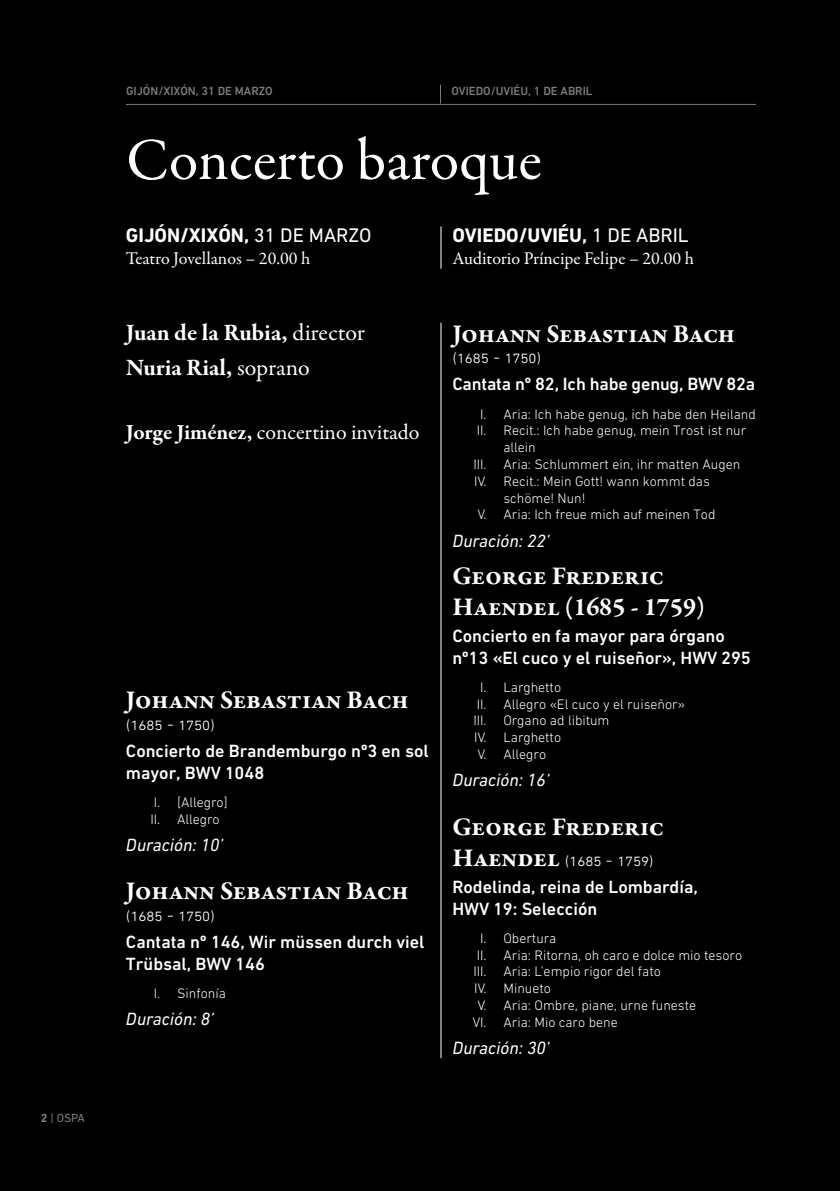
<style>
.page{position:relative;width:840px;height:1191px;background:#fff}
.page>*{position:absolute;margin:0;border:0;box-sizing:border-box;transform-origin:0 0}
.t1{font:60px "Garamond Premr Pro";color:#fff}
.t2{font:700 26px/31.2px "Garamond Premr Pro";letter-spacing:-.01em;color:#fff}
.t3{font:700 24px/34.4px "Garamond Premr Pro";letter-spacing:-.015em;color:#fff}
.t4{font:22px "Garamond Premr Pro";color:#fff}
.t5{font:700 20px "DIN Next W1 G";color:#fff}
.t6{font:500 18px/21.6px "DIN Next W1 G";color:#fff}
.t7{font:italic 18px "DIN Next W1 G";color:#fff}
.t8{font:18px "Garamond Premr Pro";letter-spacing:-.005em;color:#fff}
.t9{font:300 18px "DIN Next W1 G";color:#fff}
.t10{font:300 14px/16.8px "DIN Next W1 G";color:#fff}
.t11{font:500 12px "DIN Next W1 G";color:#7c7c7c}
.t12{font:12px "DIN Next W1 G";color:#7c7c7c}
.s1{font-weight:700}
.s2{font-weight:400}
.s3{font-family:"Garamond Premr Pro";font-weight:700;font-size:26px}
.s4{font-weight:300}
</style>
<div class="page">
<div style="left:0;top:0;width:839px;height:1191px;background:#000"></div>
<hr style="left:440px;top:226px;width:1px;height:43px;background:#fff">
<hr style="left:440px;top:323px;width:1px;height:735px;background:#fff">
<hr style="left:126px;top:104px;width:629px;height:1px;background:#7c7c7c">
<svg style="left:440px;top:85px;width:1px;height:19px"></svg>
<p class="t12" style="left:41px;top:1111px;width:45px"><span class="s1">2</span> | OSPA</p>
<p class="t11" style="left:126px;top:84px;width:148px">Gijón/Xixón, 31 de marzo</p>
<p class="t11" style="left:451px;top:84px;width:124px">OVIEDO/UVIÉU, 1 de abril</p>
<h1 class="t1" style="left:126px;top:124px;width:417px">Concerto baroque</h1>
<h3 class="t5" style="left:126px;top:223px;width:247px">GIJÓN/XIXÓN, <span class="s2">31 DE MARZO</span></h3>
<p class="t8" style="left:126px;top:247px;width:186px">Teatro Jovellanos – 20.00 h</p>
<h3 class="t5" style="left:452px;top:223px;width:238px">OVIEDO/UVIÉU, <span class="s2">1 DE ABRIL</span></h3>
<p class="t8" style="left:452px;top:247px;width:243px">Auditorio Príncipe Felipe – 20.00 h</p>
<h3 class="t3" style="left:126px;top:316px;width:240px">Juan de la Rubia, <span class="s2">director<br></span>Nuria Rial, <span class="s2">soprano</span></h3>
<h3 class="t4" style="left:126px;top:418px;width:295px"><span class="s1">Jorge Jiménez,</span> concertino invitado</h3>
<h2 class="t2" style="left:126px;top:685px;width:284px">Johann Sebastian Bach</h2>
<p class="t9" style="left:126px;top:713px;width:90px">(1685 - 1750)</p>
<p class="t6" style="left:126px;top:740px;width:304px">Concierto de Brandemburgo nº3 en sol mayor, BWV 1048</p>
<p class="t10" style="left:150px;top:793px;width:79px">I. [Allegro]<br>II. Allegro</p>
<p class="t7" style="left:126px;top:834px;width:99px">Duración: 10’</p>
<h2 class="t2" style="left:126px;top:875px;width:284px">Johann Sebastian Bach</h2>
<p class="t9" style="left:126px;top:904px;width:90px">(1685 - 1750)</p>
<p class="t6" style="left:126px;top:931px;width:300px">Cantata nº 146, Wir müssen durch viel<br>Trübsal, BWV 146</p>
<p class="t10" style="left:154px;top:984px;width:73px">I. Sinfonía</p>
<p class="t7" style="left:126px;top:1008px;width:89px">Duración: 8’</p>
<h2 class="t2" style="left:452px;top:318px;width:284px">Johann Sebastian Bach</h2>
<p class="t9" style="left:452px;top:347px;width:90px">(1685 - 1750)</p>
<p class="t6" style="left:452px;top:373px;width:304px">Cantata nº 82, Ich habe genug, BWV 82a</p>
<p class="t10" style="left:480px;top:405px;width:277px">I. Aria: Ich habe genug, ich habe den Heiland</p>
<p class="t10" style="left:476px;top:422px;width:271px">II. Recit.: Ich habe genug, mein Trost ist nur</p>
<p class="t10" style="left:503px;top:439px;width:34px">allein</p>
<p class="t10" style="left:473px;top:456px;width:268px">III. Aria: Schlummert ein, ihr matten Augen</p>
<p class="t10" style="left:474px;top:472px;width:237px">IV. Recit.: Mein Gott! wann kommt das</p>
<p class="t10" style="left:503px;top:489px;width:84px">schöme! Nun!</p>
<p class="t10" style="left:477px;top:506px;width:239px">V. Aria: Ich freue mich auf meinen Tod</p>
<p class="t7" style="left:452px;top:530px;width:99px">Duración: 22’</p>
<h2 class="t2" style="left:452px;top:560px;width:254px">George Frederic<br>Haendel (1685 - 1759)</h2>
<p class="t6" style="left:452px;top:625px;width:300px">Concierto en fa mayor para órgano nº13 «El cuco y el ruiseñor», HWV 295</p>
<p class="t10" style="left:473px;top:678px;width:213px;text-indent:7px">I. Larghetto<br>II. Allegro «El cuco y el ruiseñor»<br>III. Organo ad libitum<br>IV. Larghetto<br>V. Allegro</p>
<p class="t7" style="left:452px;top:770px;width:99px">Duración: 16’</p>
<h2 class="t2" style="left:452px;top:811px;width:213px">George Frederic</h2>
<p class="t6" style="left:452px;top:846px;width:247px;line-height:27.2px"><span class="s3">Haendel</span> <span class="s4">(1685 - 1759)<br></span>Rodelinda, reina de Lombardía,</p>
<p class="t6" style="left:452px;top:897px;width:146px">HWV 19: Selección</p>
<p class="t10" style="left:480px;top:929px;width:77px">I. Obertura</p>
<p class="t10" style="left:476px;top:946px;width:267px">II. Aria: Ritorna, oh caro e dolce mio tesoro</p>
<p class="t10" style="left:473px;top:963px;width:189px">III. Aria: L’empio rigor del fato</p>
<p class="t10" style="left:474px;top:980px;width:78px">IV. Minueto</p>
<p class="t10" style="left:477px;top:996px;width:220px">V. Aria: Ombre, piane, urne funeste</p>
<p class="t10" style="left:472px;top:1013px;width:147px">VI. Aria: Mio caro bene</p>
<p class="t7" style="left:452px;top:1037px;width:99px">Duración: 30’</p>
</div>
